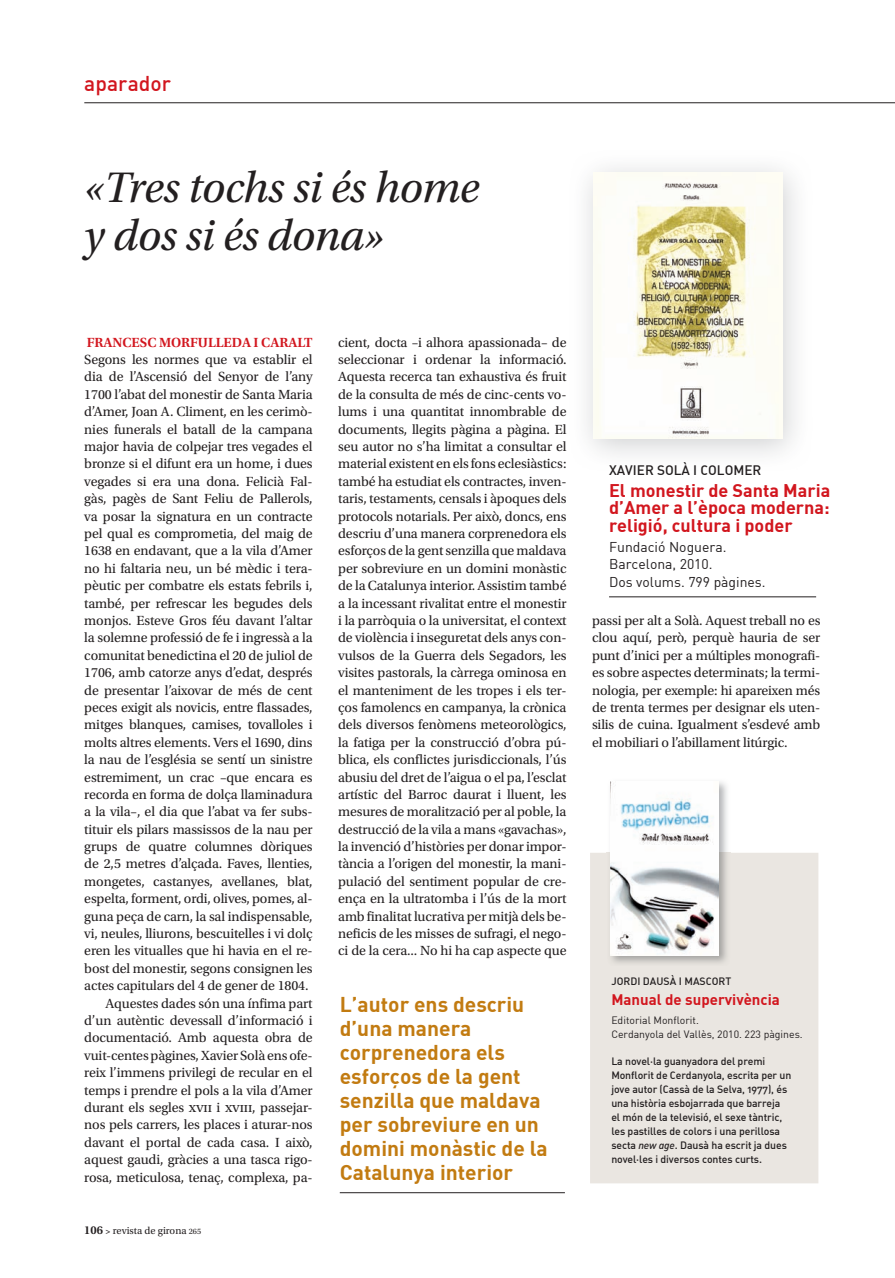
<style>
.page{position:relative;width:895px;height:1278px;background:#fff}
.page>*{position:absolute;margin:0;border:0;box-sizing:border-box;transform-origin:0 0}
.t1{font:italic 45px/48px "Utopia Std";letter-spacing:-.01em;color:#231f20}
.t2{font:21px/24px "DIN Bold";color:#c27b11}
.t3{font:21px "DIN Medium Alternate";color:#d2161e}
.t4{font:18px/17.4px "DIN Bold";color:#d2161e;text-align:justify}
.t5{font:15px "DIN Bold";color:#d2161e}
.t6{font:13.95px/17.4px "Utopia Std";letter-spacing:-.01em;color:#231f20;text-align:justify}
.t7{font:13.95px/17.4px "DIN";color:#231f20}
.t8{font:600 13.95px "Utopia Std";letter-spacing:-.005em;color:#d2161e}
.t9{font:13.5px "DIN Medium Alternate";color:#231f20}
.t10{font:10.5px/14px "DIN Medium Alternate";letter-spacing:-.01em;color:#231f20}
.t11{font:10.5px/14px "DIN";color:#231f20}
.t12{font:10.5px "Utopia Std";color:#231f20}
.s1{font-weight:600;font-size:12px}
.s2{font-weight:600;font-size:9px}
.s3{font-size:8.25px}
.s4{font-family:"DIN Medium Italic Alt"}
</style>
<div class="page">
<hr style="left:84px;top:103px;width:810px;height:1px;background:#231f20">
<div style="left:590px;top:853px;width:228px;height:330px;background:#eae6e1"></div>
<img style="left:607px;top:781px;width:123px;height:185px">
<img style="left:610px;top:781px;width:109px;height:174px">
<img style="left:586px;top:167px;width:210px;height:288px">
<img style="left:593px;top:173px;width:189px;height:265px">
<hr style="left:609px;top:597px;width:207px;height:1px;background:#231f20">
<hr style="left:340px;top:1192px;width:225px;height:1px;background:#231f20">
<h2 class="t3" style="left:84px;top:70px;width:88px">aparador</h2>
<h1 class="t1" style="left:84px;top:164px;width:396px">«Tres tochs si és home y dos si és dona»</h1>
<p class="t8" style="left:87px;top:334px;width:227px">FRANCESC MORFULLEDA I CARALT</p>
<p class="t6" style="left:84px;top:351px;width:230px;text-align:right">Segons les normes que va establir el dia de l’Ascensió del Senyor de l’any 1700 l’abat del monestir de Santa Maria d’Amer, Joan A. Climent, en les cerimò&shy;nies funerals el batall de la campana major havia de colpejar tres vegades el bronze si el difunt era un home, i dues vegades si era una dona. Felicià Fal&shy;gàs, pagès de Sant Feliu de Pallerols, va posar la signatura en un contracte pel qual es comprometia, del maig de 1638 en endavant, que a la vila d’Amer no hi faltaria neu, un bé mèdic i tera&shy;pèutic per combatre els estats febrils i, també, per refrescar les begudes dels monjos. Esteve Gros féu davant l’altar la solemne professió de fe i ingressà a la comunitat benedictina el 20 de juliol de 1706, amb catorze anys d’edat, després de presentar l’aixovar de més de cent peces exigit als novicis, entre flassades, mitges blanques, camises, tovalloles i molts altres elements. Vers el 1690, dins la nau de l’església se sentí un sinistre estremiment, un crac –que encara es recorda en forma de dolça llaminadura a la vila–, el dia que l’abat va fer subs&shy;tituir els pilars massissos de la nau per grups de quatre columnes dòriques de 2,5 metres d’alçada. Faves, llenties, mongetes, castanyes, avellanes, blat, espelta, forment, ordi, olives, pomes, al&shy;guna peça de carn, la sal indispensable, vi, neules, lliurons, bescuitelles i vi dolç eren les vitualles que hi havia en el re&shy;bost del monestir, segons consignen les actes capitulars del 4 de gener de 1804.<br>Aquestes dades són una ínfima part d’un autèntic devessall d’informació i documentació. Amb aquesta obra de vuit-centes pàgines, Xavier Solà ens ofe&shy;reix l’immens privilegi de recular en el temps i prendre el pols a la vila d’Amer durant els segles xvii i xviii, passejar&shy;nos pels carrers, les places i aturar-nos davant el portal de cada casa. I això, aquest gaudi, gràcies a una tasca rigo&shy;rosa, meticulosa, tenaç, complexa, pa-</p>
<p class="t12" style="left:84px;top:1225px;width:118px"><span class="s1">106</span> <span class="s2">&gt;</span> revista de girona <span class="s3">265</span></p>
<p class="t6" style="left:338px;top:334px;width:230px">cient, docta –i alhora apassionada– de seleccionar i ordenar la informació.<br>Aquesta recerca tan exhaustiva és fruit de la consulta de més de cinc-cents vo&shy;lums i una quantitat innombrable de documents, llegits pàgina a pàgina. El seu autor no s’ha limitat a consultar el material existent en els fons eclesiàstics: també ha estudiat els contractes, inven&shy;taris, testaments, censals i àpoques dels protocols notarials. Per això, doncs, ens descriu d’una manera corprenedora els esforços de la gent senzilla que maldava per sobreviure en un domini monàstic de la Catalunya interior. Assistim també a la incessant rivalitat entre el monestir i la parròquia o la universitat, el context de violència i inseguretat dels anys con&shy;vulsos de la Guerra dels Segadors, les visites pastorals, la càrrega ominosa en el manteniment de les tropes i els ter&shy;ços famolencs en campanya, la crònica dels diversos fenòmens meteorològics, la fatiga per la construcció d’obra pú&shy;blica, els conflictes jurisdiccionals, l’ús abusiu del dret de l’aigua o el pa, l’esclat artístic del Barroc daurat i lluent, les mesures de moralització per al poble, la destrucció de la vila a mans «gavachas», la invenció d’històries per donar impor&shy;tància a l’origen del monestir, la mani&shy;pulació del sentiment popular de cre&shy;ença en la ultratomba i l’ús de la mort amb finalitat lucrativa per mitjà dels be&shy;neficis de les misses de sufragi, el nego&shy;ci de la cera... No hi ha cap aspecte que</p>
<h2 class="t2" style="left:340px;top:991px;width:209px">L’autor ens descriu d’una manera corprenedora els esforços de la gent senzilla que maldava per sobreviure en un domini monàstic de la<br>Catalunya interior</h2>
<p class="t9" style="left:609px;top:462px;width:154px">XAVIER SOLÀ I COLOMER</p>
<p class="t4" style="left:609px;top:481px;width:223px">El monestir de Santa Maria d’Amer a l’època moderna: religió, cultura i poder</p>
<p class="t7" style="left:609px;top:538px;width:158px">Fundació Noguera.<br>Barcelona, 2010.<br>Dos volums. 799 pàgines.</p>
<p class="t6" style="left:592px;top:612px;width:230px">passi per alt a Solà. Aquest treball no es clou aquí, però, perquè hauria de ser punt d’inici per a múltiples monografi&shy;es sobre aspectes determinats; la termi&shy;nologia, per exemple: hi apareixen més de trenta termes per designar els uten&shy;silis de cuina. Igualment s’esdevé amb el mobiliari o l’abillament litúrgic.</p>
<p class="t10" style="left:611px;top:974px;width:121px">JORDI DAUSÀ I MASCORT</p>
<p class="t5" style="left:611px;top:990px;width:170px">Manual de supervivència</p>
<p class="t11" style="left:611px;top:1013px;width:193px">Editorial Monflorit.<br>Cerdanyola del Vallès, 2010. 223 pàgines.</p>
<p class="t10" style="left:611px;top:1054px;width:181px">La novel·la guanyadora del premi Monflorit de Cerdanyola, escrita per un jove autor (Cassà de la Selva, 1977), és una història esbojarrada que barreja el món de la televisió, el sexe tàntric, les pastilles de colors i una perillosa secta <span class="s4">new age</span>. Dausà ha escrit ja dues novel·les i diversos contes curts.</p>
</div>
